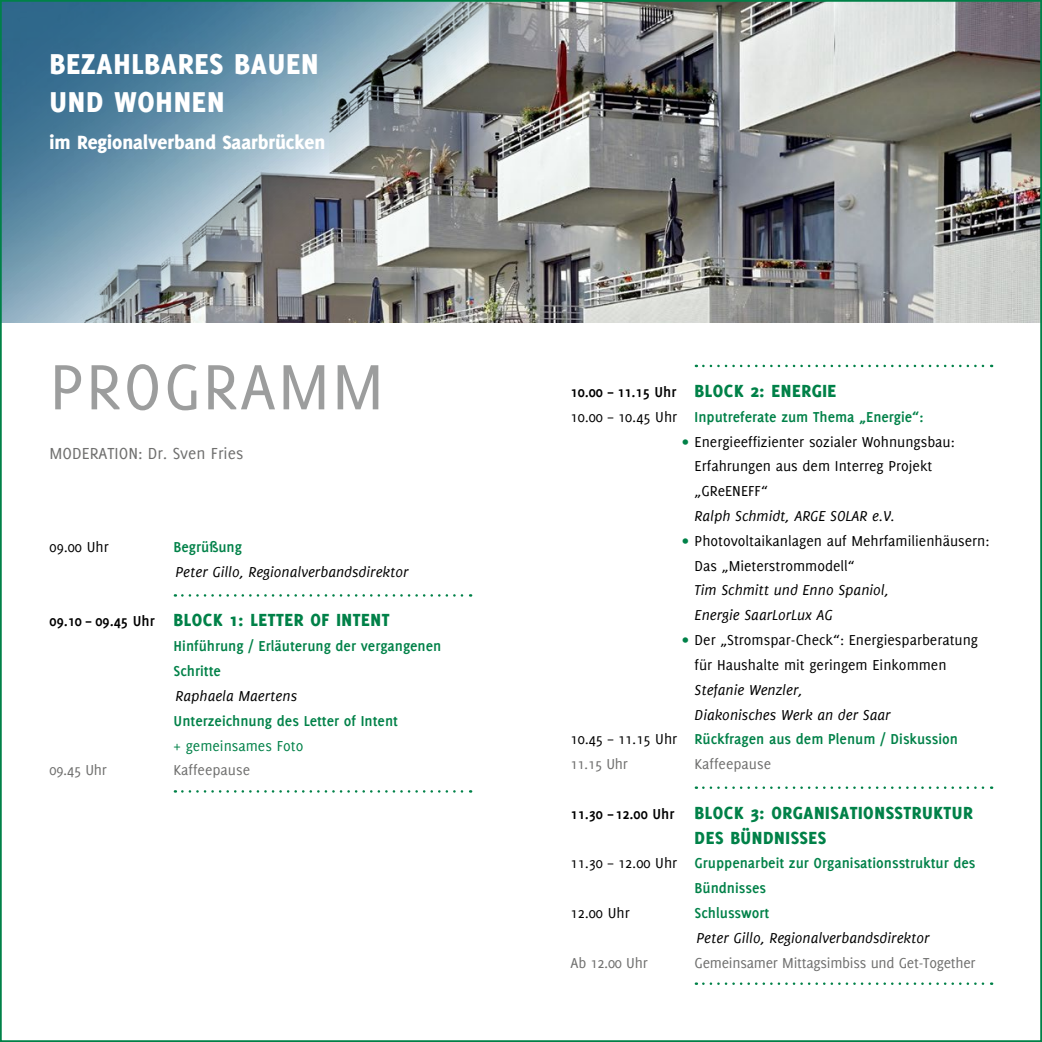
<style>
.page{position:relative;width:1042px;height:1042px;background:#fff}
.page>*{position:absolute;margin:0;border:0;box-sizing:border-box;transform-origin:0 0}
.t1{font:70px "Delicious";letter-spacing:.03em;color:#9c9d9d}
.t2{font:800 31.5px/37.3px "Delicious";letter-spacing:.025em;color:#fff}
.t3{font:800 21px "Delicious";color:#fff}
.t4{font:800 19.25px/24.8px "Delicious";letter-spacing:.03em;color:#008148}
.t5{font:17.5px "Delicious";color:#6f6f6e}
.t6{font:700 15.75px/24.8px "Delicious";color:#008148}
.t7{font:15.75px/24.8px "Delicious";color:#000}
.t8{font:italic 15.75px/24.8px "Delicious";color:#000}
.t9{font:15.75px "Delicious";letter-spacing:-.015em;color:#6f6f6e}
.t10{font:15.75px "Delicious";color:#008148}
.s1{font-weight:700;font-size:15.75px;color:#000}
.s2{color:#000}
.s3{font-weight:800;font-size:19.25px}
.s4{font-weight:400;color:#000}
.s5{color:#008148}
</style>
<div class="page">
<img style="left:521px;top:3px;width:518px;height:319px">
<svg style="left:3px;top:3px;width:518px;height:319px;background:#7a919e"></svg>
<svg style="left:182px;top:594px;width:289px;height:3px"></svg>
<svg style="left:182px;top:790px;width:289px;height:2px"></svg>
<svg style="left:703px;top:365px;width:289px;height:2px"></svg>
<svg style="left:703px;top:786px;width:289px;height:3px"></svg>
<svg style="left:703px;top:982px;width:289px;height:3px"></svg>
<h2 class="t2" style="left:50px;top:45px;width:270px">BEZAHLBARES BAUEN<br>UND WOHNEN</h2>
<h3 class="t3" style="left:50px;top:130px;width:277px">im Regionalverband Saarbrücken</h3>
<h1 class="t1" style="left:50px;top:347px;width:336px">PROGRAMM</h1>
<p class="t5" style="left:50px;top:443px;width:195px">MODERATION: Dr. Sven Fries</p>
<p class="t7" style="left:50px;top:534px;width:61px">09.00 Uhr</p>
<p class="t6" style="left:174px;top:534px;width:70px">Begrüßung</p>
<p class="t8" style="left:176px;top:559px;width:234px">Peter Gillo, Regionalverbandsdirektor</p>
<p class="t4" style="left:50px;top:607px;width:341px"><span class="s1">09.10 – 09.45 Uhr</span> BLOCK 1: LETTER OF INTENT</p>
<p class="t6" style="left:174px;top:633px;width:269px">Hinführung / Erläuterung der vergangenen<br>Schritte</p>
<p class="t8" style="left:176px;top:683px;width:123px">Raphaela Maertens</p>
<p class="t6" style="left:174px;top:708px;width:226px">Unterzeichnung des Letter of Intent</p>
<p class="t10" style="left:174px;top:736px;width:131px">+ gemeinsames Foto</p>
<p class="t9" style="left:50px;top:761px;width:59px">09.45 Uhr</p>
<p class="t9" style="left:174px;top:761px;width:78px">Kaffeepause</p>
<p class="t6" style="left:570px;top:379px;width:354px"><span class="s2">10.00 – 11.15 Uhr</span> <span class="s3">BLOCK 2: ENERGIE<br></span><span class="s4">10.00 – 10.45 Uhr</span> Inputreferate zum Thema „Energie“:</p>
<p class="t7" style="left:694px;top:429px;width:262px;text-indent:-12px"><span class="s5">•</span> Energieeffizienter sozialer Wohnungsbau:<br>Erfahrungen aus dem Interreg Projekt „GReENEFF“</p>
<p class="t8" style="left:694px;top:503px;width:202px">Ralph Schmidt, ARGE SOLAR e.V.</p>
<p class="t7" style="left:694px;top:528px;width:296px;text-indent:-12px"><span class="s5">•</span> Photovoltaikanlagen auf Mehrfamilienhäusern:<br>Das „Mieterstrommodell“</p>
<p class="t8" style="left:694px;top:578px;width:196px">Tim Schmitt und Enno Spaniol,<br>Energie SaarLorLux AG</p>
<p class="t7" style="left:694px;top:627px;width:285px;text-indent:-12px"><span class="s5">•</span> Der „Stromspar-Check“: Energiesparberatung für Haushalte mit geringem Einkommen</p>
<p class="t8" style="left:694px;top:677px;width:109px">Stefanie Wenzler,</p>
<p class="t8" style="left:694px;top:702px;width:197px">Diakonisches Werk an der Saar</p>
<p class="t6" style="left:570px;top:726px;width:389px"><span class="s4">10.45 – 11.15 Uhr</span> Rückfragen aus dem Plenum / Diskussion</p>
<p class="t9" style="left:570px;top:755px;width:59px">11.15 Uhr</p>
<p class="t9" style="left:694px;top:755px;width:78px">Kaffeepause</p>
<p class="t4" style="left:694px;top:800px;width:280px;text-indent:-124px"><span class="s1">11.30 –12.00 Uhr</span> BLOCK 3: ORGANISATIONSSTRUKTUR<br>DES BÜNDNISSES</p>
<p class="t6" style="left:694px;top:850px;width:282px;text-indent:-124px"><span class="s4">11.30 – 12.00 Uhr</span> Gruppenarbeit zur Organisationsstruktur des<br>Bündnisses</p>
<p class="t7" style="left:570px;top:900px;width:61px">12.00 Uhr</p>
<p class="t6" style="left:694px;top:900px;width:76px">Schlusswort</p>
<p class="t8" style="left:696px;top:925px;width:234px">Peter Gillo, Regionalverbandsdirektor</p>
<p class="t9" style="left:570px;top:953px;width:79px">Ab 12.00 Uhr</p>
<p class="t9" style="left:694px;top:953px;width:282px">Gemeinsamer Mittagsimbiss und Get-Together</p>
</div>
